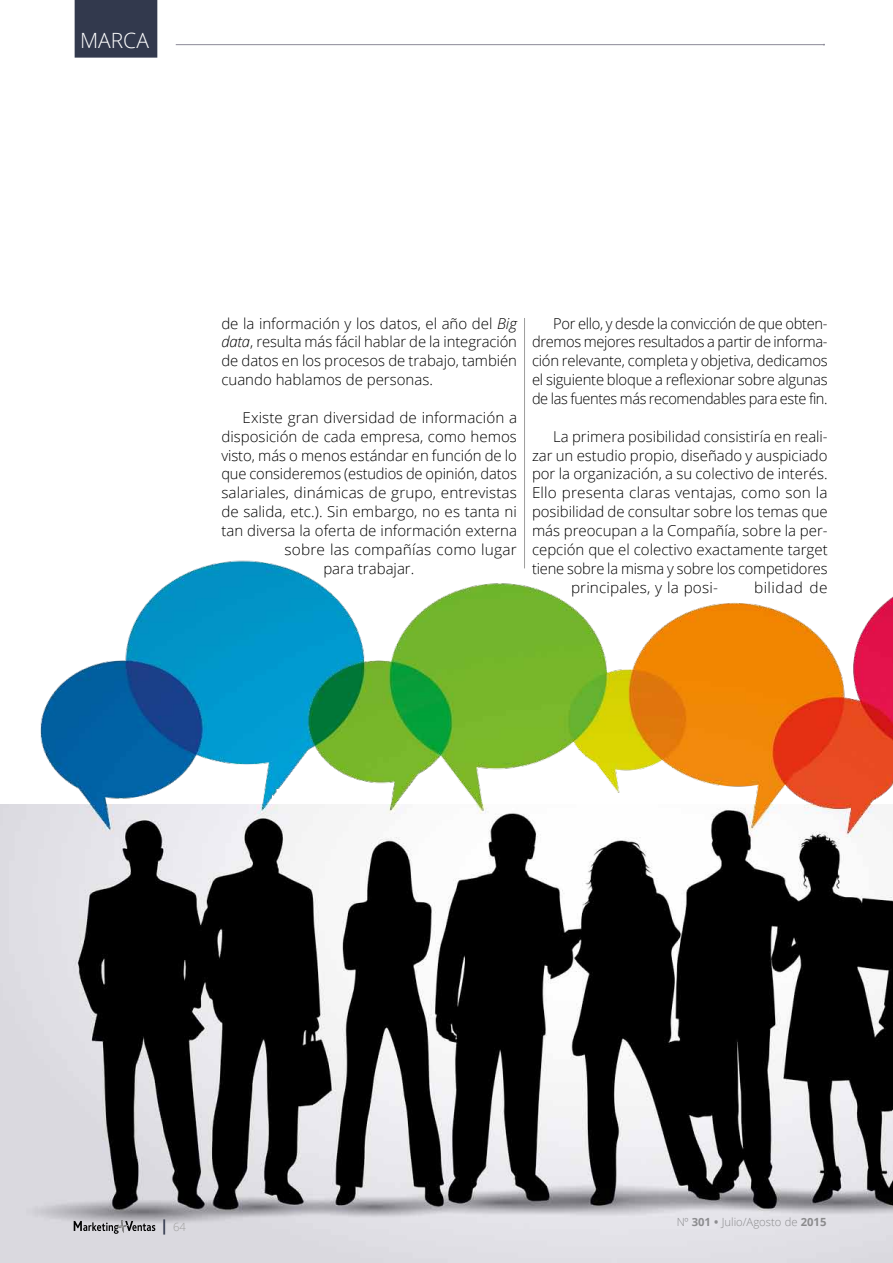
<style>
.page{position:relative;width:893px;height:1263px;background:#fff}
.page>*{position:absolute;margin:0;border:0;box-sizing:border-box;transform-origin:0 0}
.t1{font:300 21px "Open Sans";color:#fff}
.t2{font:300 15px/18.9px "Open Sans";color:#000;text-align:justify}
.t3{font:300 15px "Open Sans";letter-spacing:.03em;color:#000}
.t4{font:300 11.25px "Open Sans";color:#9d9d9c}
.s1{font-style:italic}
.s2{font-weight:700;font-size:15.15px;color:#32394d}
.s3{font-weight:700}
</style>
<div class="page">
<hr style="left:524px;top:318px;width:1px;height:250px;background:#9d9d9c">
<hr style="left:176px;top:44px;width:648px;height:1px;background:#8b8997">
<div style="left:75px;top:0;width:82px;height:58px;background:#32394d"></div>
<img style="left:0;top:560px;width:893px;height:703px">
<svg style="left:74px;top:1220px;width:81px;height:14px"></svg>
<h1 class="t1" style="left:80px;top:26px;width:32px">Marca</h1>
<p class="t2" style="left:221px;top:313px;width:297px">de la información y los datos, el año del <span class="s1">Big data</span>, resulta más fácil hablar de la integración de datos en los procesos de trabajo, también cuando hablamos de personas.</p>
<p class="t2" style="left:243px;top:407px;width:276px">Existe gran diversidad de información a</p>
<p class="t2" style="left:221px;top:426px;width:297px">disposición de cada empresa, como hemos</p>
<p class="t2" style="left:221px;top:445px;width:297px">visto, más o menos estándar en función de lo</p>
<p class="t2" style="left:221px;top:464px;width:297px">que consideremos (estudios de opinión, datos</p>
<p class="t2" style="left:221px;top:483px;width:297px">salariales, dinámicas de grupo, entrevistas</p>
<p class="t2" style="left:221px;top:502px;width:297px">de salida, etc.). Sin embargo, no es tanta ni</p>
<p class="t2" style="left:221px;top:521px;width:297px">tan diversa la oferta de información externa</p>
<p class="t2" style="left:284px;top:539px;width:234px">sobre las compañías como lugar</p>
<p class="t2" style="left:323px;top:558px;width:92px">para trabajar.</p>
<p class="t2" style="left:532px;top:313px;width:297px;text-indent:21px">Por ello, y desde la convicción de que obten&shy;dremos mejores resultados a partir de informa&shy;ción relevante, completa y objetiva, dedicamos el siguiente bloque a reflexionar sobre algunas de las fuentes más recomendables para este fin.</p>
<p class="t2" style="left:553px;top:426px;width:276px">La primera posibilidad consistiría en reali-</p>
<p class="t2" style="left:532px;top:445px;width:297px">zar un estudio propio, diseñado y auspiciado</p>
<p class="t2" style="left:532px;top:464px;width:297px">por la organización, a su colectivo de interés.</p>
<p class="t2" style="left:532px;top:483px;width:297px">Ello presenta claras ventajas, como son la</p>
<p class="t2" style="left:532px;top:502px;width:297px">posibilidad de consultar sobre los temas que</p>
<p class="t2" style="left:532px;top:521px;width:297px">más preocupan a la Compañía, sobre la per-</p>
<p class="t2" style="left:532px;top:539px;width:297px">cepción que el colectivo exactamente target</p>
<p class="t2" style="left:532px;top:558px;width:297px">tiene sobre la misma y sobre los competidores</p>
<p class="t2" style="left:571px;top:577px;width:149px">principales, y la posi-</p>
<p class="t3" style="left:754px;top:577px;width:75px">bilidad de</p>
<p class="t4" style="left:160px;top:1219px;width:27px"><span class="s2">|</span> 64</p>
<p class="t4" style="left:676px;top:1214px;width:152px">Nº <span class="s3">301 •</span> Julio/Agosto de <span class="s3">2015</span></p>
</div>
